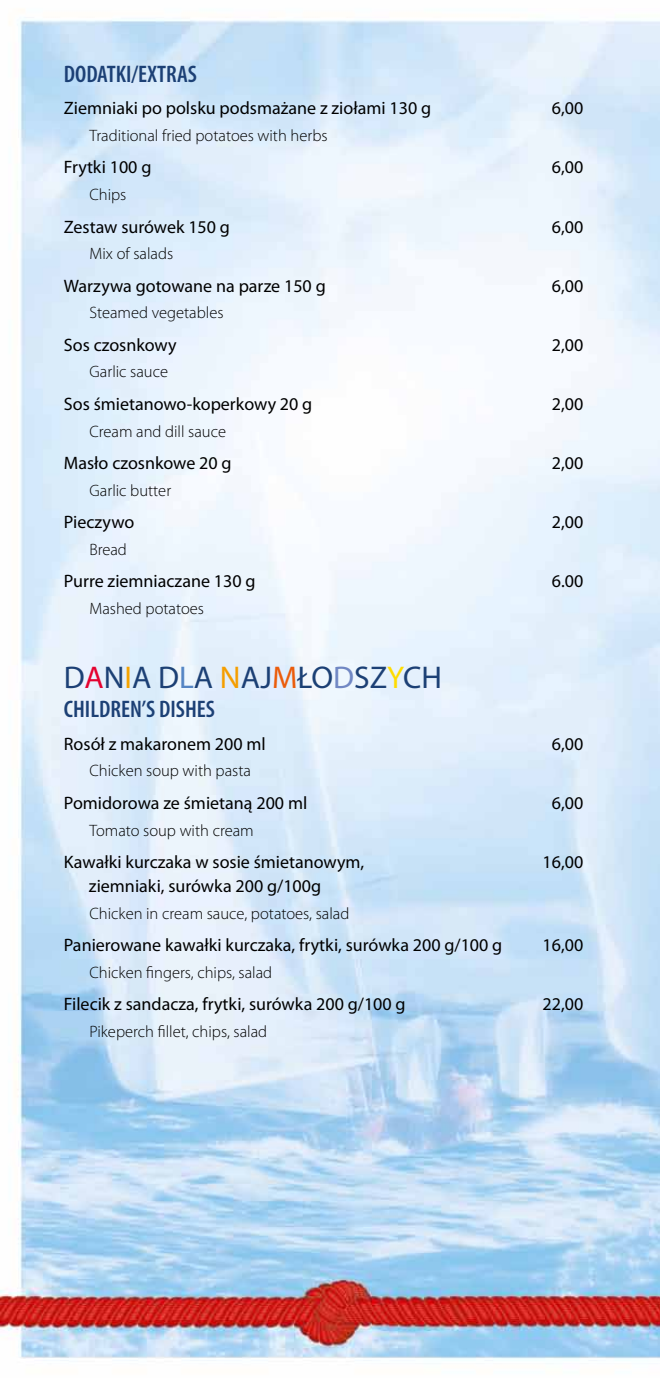
<style>
.page{position:relative;width:660px;height:1378px;background:#fff}
.page>*{position:absolute;margin:0;border:0;box-sizing:border-box;transform-origin:0 0}
.t1{font:31.5px "Myriad Pro";color:#1c4075}
.t2{font:600 condensed 24px "Myriad Pro";color:#1c4075}
.t3{font:18px "Myriad Pro";color:#000}
.t4{font:300 16.5px "Myriad Pro";color:#000}
.s1{color:#e40230}
.s2{color:#f6a300}
.s3{color:#5585c4}
.s4{color:#f59e00}
.s5{color:#eb5c0b}
.s6{color:#7188c4}
.s7{color:#ffdc00}
</style>
<div class="page">
<img style="left:0;top:17px;width:659px;height:1344px">
<h2 class="t2" style="left:64px;top:59px;width:134px">DODATKI/EXTRAS</h2>
<p class="t3" style="left:64px;top:97px;width:368px">Ziemniaki po polsku podsmażane z ziołami 130 g</p>
<p class="t3" style="left:551px;top:97px;width:33px">6,00</p>
<p class="t4" style="left:89px;top:125px;width:239px">Traditional fried potatoes with herbs</p>
<p class="t3" style="left:64px;top:156px;width:89px">Frytki 100 g</p>
<p class="t3" style="left:551px;top:156px;width:33px">6,00</p>
<p class="t4" style="left:89px;top:185px;width:38px">Chips</p>
<p class="t3" style="left:64px;top:215px;width:167px">Zestaw surówek 150 g</p>
<p class="t3" style="left:551px;top:215px;width:33px">6,00</p>
<p class="t4" style="left:89px;top:244px;width:85px">Mix of salads</p>
<p class="t3" style="left:64px;top:274px;width:263px">Warzywa gotowane na parze 150 g</p>
<p class="t3" style="left:551px;top:274px;width:33px">6,00</p>
<p class="t4" style="left:89px;top:303px;width:135px">Steamed vegetables</p>
<p class="t3" style="left:64px;top:334px;width:114px">Sos czosnkowy</p>
<p class="t3" style="left:551px;top:334px;width:33px">2,00</p>
<p class="t4" style="left:89px;top:362px;width:80px">Garlic sauce</p>
<p class="t3" style="left:64px;top:393px;width:250px">Sos śmietanowo-koperkowy 20 g</p>
<p class="t3" style="left:551px;top:393px;width:33px">2,00</p>
<p class="t4" style="left:89px;top:421px;width:138px">Cream and dill sauce</p>
<p class="t3" style="left:64px;top:452px;width:169px">Masło czosnkowe 20 g</p>
<p class="t3" style="left:551px;top:452px;width:33px">2,00</p>
<p class="t4" style="left:89px;top:480px;width:83px">Garlic butter</p>
<p class="t3" style="left:64px;top:511px;width:72px">Pieczywo</p>
<p class="t3" style="left:551px;top:511px;width:33px">2,00</p>
<p class="t4" style="left:89px;top:539px;width:39px">Bread</p>
<p class="t3" style="left:64px;top:570px;width:193px">Purre ziemniaczane 130 g</p>
<p class="t3" style="left:551px;top:570px;width:33px">6.00</p>
<p class="t4" style="left:89px;top:598px;width:116px">Mashed potatoes</p>
<h1 class="t1" style="left:64px;top:658px;width:379px">D<span class="s1">A</span>N<span class="s2">I</span>A D<span class="s3">L</span>A <span class="s4">N</span>AJ<span class="s5">M</span>ŁO<span class="s6">D</span>SZ<span class="s7">Y</span>CH</h1>
<h2 class="t2" style="left:64px;top:694px;width:152px">CHILDREN’S DISHES</h2>
<p class="t3" style="left:64px;top:732px;width:203px">Rosół z makaronem 200 ml</p>
<p class="t3" style="left:551px;top:732px;width:33px">6,00</p>
<p class="t4" style="left:89px;top:761px;width:163px">Chicken soup with pasta</p>
<p class="t3" style="left:64px;top:792px;width:245px">Pomidorowa ze śmietaną 200 ml</p>
<p class="t3" style="left:551px;top:792px;width:33px">6,00</p>
<p class="t4" style="left:89px;top:820px;width:166px">Tomato soup with cream</p>
<p class="t3" style="left:64px;top:851px;width:302px">Kawałki kurczaka w sosie śmietanowym,</p>
<p class="t3" style="left:542px;top:851px;width:42px">16,00</p>
<p class="t3" style="left:89px;top:875px;width:233px">ziemniaki, surówka 200 g/100g</p>
<p class="t4" style="left:89px;top:903px;width:261px">Chicken in cream sauce, potatoes, salad</p>
<p class="t3" style="left:64px;top:934px;width:439px">Panierowane kawałki kurczaka, frytki, surówka 200 g/100 g</p>
<p class="t3" style="left:542px;top:934px;width:42px">16,00</p>
<p class="t4" style="left:89px;top:962px;width:184px">Chicken fingers, chips, salad</p>
<p class="t3" style="left:64px;top:993px;width:343px">Filecik z sandacza, frytki, surówka 200 g/100 g</p>
<p class="t3" style="left:542px;top:993px;width:42px">22,00</p>
<p class="t4" style="left:89px;top:1021px;width:179px">Pikeperch fillet, chips, salad</p>
</div>
